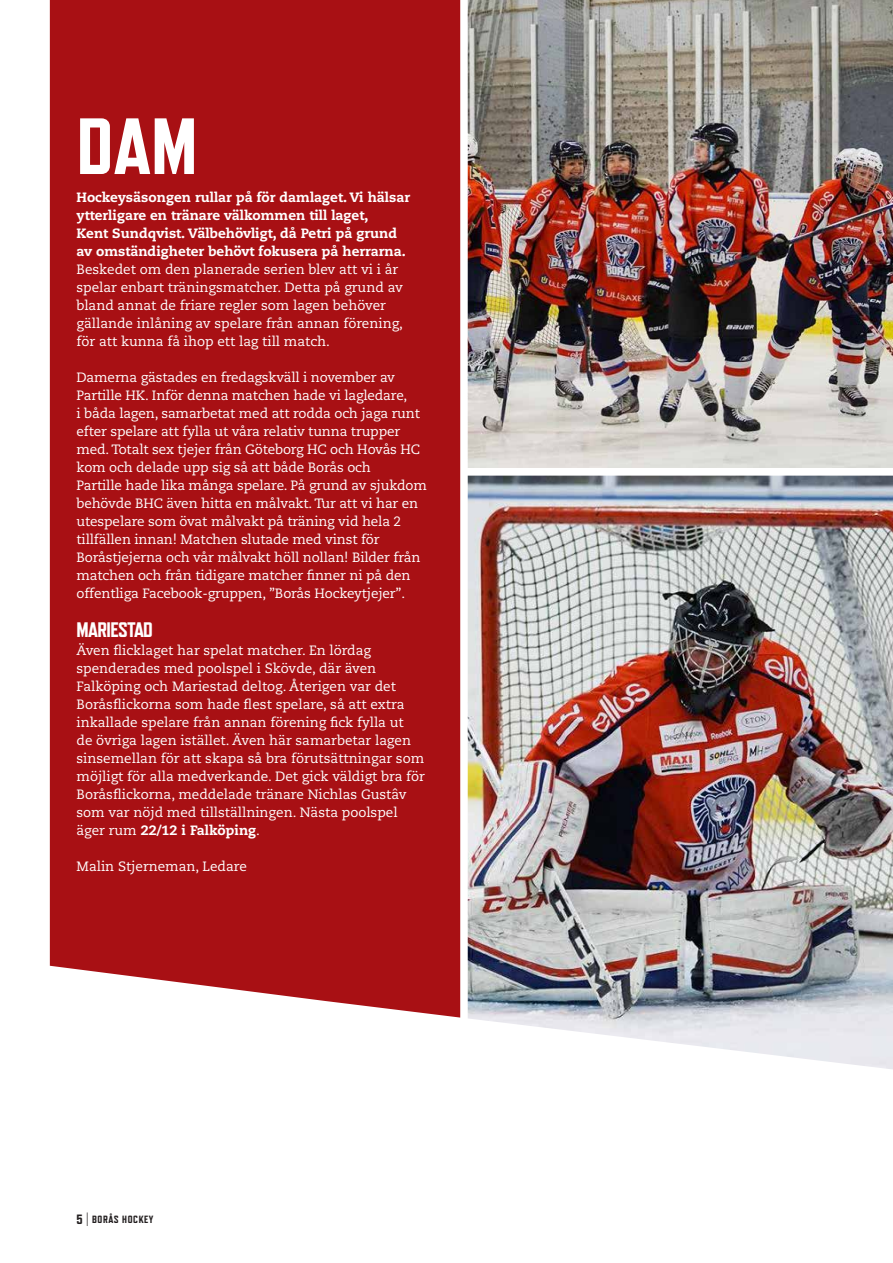
<style>
.page{position:relative;width:893px;height:1263px;background:#fff}
.page>*{position:absolute;margin:0;border:0;box-sizing:border-box;transform-origin:0 0}
.t1{font:800 79.5px "Refrigerator Deluxe";color:#fff}
.t2{font:800 21px "Refrigerator Deluxe";letter-spacing:-.03em;color:#fff}
.t3{font:13.5px/18px "Caecilia LT Std";letter-spacing:-.01em;color:#fff}
.t4{font:800 13.5px/18px "Caecilia LT Std";color:#fff}
.t5{font:800 10.5px "Refrigerator Deluxe";letter-spacing:.06em;color:#231f20}
.s1{font-weight:800}
.s2{font-size:13.5px}
</style>
<div class="page">
<img style="left:468px;top:0;width:425px;height:467px">
<img style="left:468px;top:476px;width:425px;height:593px">
<div style="left:50px;top:0;width:410px;height:1017px;background:#a81014"></div>
<h1 class="t1" style="left:77px;top:101px;width:122px">DAM</h1>
<p class="t4" style="left:77px;top:188px;width:335px">Hockeysäsongen rullar på för damlaget. Vi hälsar ytterligare en tränare välkommen till laget,<br>Kent Sundqvist. Välbehövligt, då Petri på grund av omständigheter behövt fokusera på herrarna.</p>
<p class="t3" style="left:77px;top:260px;width:328px">Beskedet om den planerade serien blev att vi i år spelar enbart träningsmatcher. Detta på grund av bland annat de friare regler som lagen behöver gällande inlåning av spelare från annan förening, för att kunna få ihop ett lag till match.</p>
<p class="t3" style="left:77px;top:368px;width:352px">Damerna gästades en fredagskväll i november av Partille HK. Inför denna matchen hade vi lagledare,<br>i båda lagen, samarbetat med att rodda och jaga runt efter spelare att fylla ut våra relativ tunna trupper med. Totalt sex tjejer från Göteborg HC och Hovås HC kom och delade upp sig så att både Borås och<br>Partille hade lika många spelare. På grund av sjukdom behövde BHC även hitta en målvakt. Tur att vi har en utespelare som övat målvakt på träning vid hela 2 tillfällen innan! Matchen slutade med vinst för Boråstjejerna och vår målvakt höll nollan! Bilder från matchen och från tidigare matcher finner ni på den offentliga Facebook-gruppen, ”Borås Hockeytjejer”.</p>
<h2 class="t2" style="left:77px;top:617px;width:78px">MARIESTAD</h2>
<p class="t3" style="left:77px;top:641px;width:350px">Även flicklaget har spelat matcher. En lördag spenderades med poolspel i Skövde, där även Falköping och Mariestad deltog. Återigen var det Boråsflickorna som hade flest spelare, så att extra inkallade spelare från annan förening fick fylla ut<br>de övriga lagen istället. Även här samarbetar lagen sinsemellan för att skapa så bra förutsättningar som möjligt för alla medverkande. Det gick väldigt bra för Boråsflickorna, meddelade tränare Nichlas Gustâv som var nöjd med tillställningen. Nästa poolspel äger rum <span class="s1">22/12 i Falköping</span>.</p>
<p class="t3" style="left:77px;top:857px;width:172px">Malin Stjerneman, Ledare</p>
<p class="t5" style="left:77px;top:1213px;width:79px"><span class="s2">5 |</span> BORÅS HOCKEY</p>
</div>
